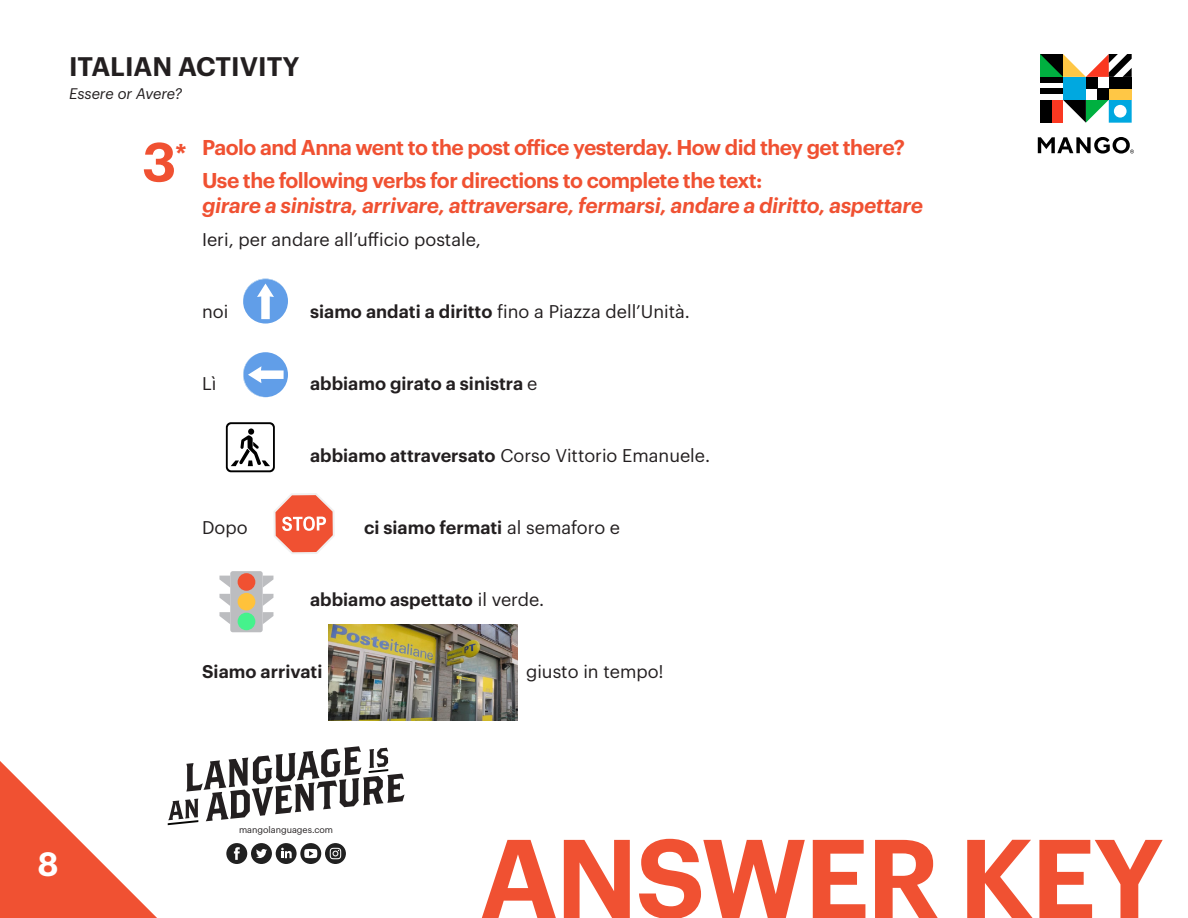
<style>
.page{position:relative;width:1188px;height:918px;background:#fff}
.page>*{position:absolute;margin:0;border:0;box-sizing:border-box;transform-origin:0 0}
.t1{font:600 109.2px "Graphik LCG";letter-spacing:-.025em;color:#f05132}
.t2{font:600 54px "Graphik LCG";color:#f05132}
.t3{font:600 33px "Graphik LCG";color:#fff}
.t4{font:600 26.25px "Graphik LCG";color:#231f20}
.t5{font:600 21px "Graphik LCG";letter-spacing:-.025em;color:#f05132}
.t6{font:italic 600 21px "Graphik LCG";letter-spacing:-.025em;color:#f05132}
.t7{font:18px "Graphik LCG";color:#231f20}
.t8{font:600 18px "Graphik LCG";color:#231f20}
.t9{font:italic 15px "Graphik LCG";letter-spacing:-.005em;color:#231f20}
.t10{font:9px "Graphik LCG";color:#231f20}
.s1{font-weight:600}
.s2{font-weight:400}
</style>
<div class="page">
<svg style="left:0;top:761px;width:157px;height:157px"></svg>
<svg style="left:168px;top:746px;width:237px;height:79px"></svg>
<div style="left:300px;top:843px;width:21px;height:21px;background:#212121;border-radius:10px"></div>
<svg style="left:304px;top:849px;width:13px;height:9px"></svg>
<div style="left:251px;top:843px;width:21px;height:21px;background:#212121;border-radius:10px"></div>
<svg style="left:256px;top:849px;width:11px;height:9px"></svg>
<div style="left:276px;top:843px;width:21px;height:21px;background:#212121;border-radius:10px"></div>
<svg style="left:281px;top:848px;width:11px;height:10px"></svg>
<div style="left:226px;top:843px;width:21px;height:21px;background:#212121;border-radius:10px"></div>
<svg style="left:234px;top:847px;width:6px;height:13px"></svg>
<svg style="left:325px;top:843px;width:21px;height:21px"></svg>
<svg style="left:330px;top:848px;width:11px;height:11px"></svg>
<svg style="left:1038px;top:137px;width:96px;height:17px"></svg>
<div style="left:1063px;top:77px;width:23px;height:23px;background:#00a8e0"></div>
<div style="left:1097px;top:88px;width:12px;height:12px;background:#000"></div>
<div style="left:1040px;top:77px;width:23px;height:6px;background:#000"></div>
<div style="left:1040px;top:88px;width:23px;height:6px;background:#000"></div>
<svg style="left:1063px;top:100px;width:69px;height:23px"></svg>
<div style="left:1086px;top:77px;width:11px;height:11px;background:#000"></div>
<div style="left:1040px;top:100px;width:23px;height:23px;background:#fa3821"></div>
<div style="left:1040px;top:100px;width:12px;height:23px;background:#000"></div>
<div style="left:1109px;top:77px;width:23px;height:23px;background:#ffc745"></div>
<div style="left:1109px;top:77px;width:23px;height:11px;background:#000"></div>
<svg style="left:1040px;top:54px;width:92px;height:23px"></svg>
<svg style="left:274px;top:493px;width:61px;height:61px"></svg>
<svg style="left:226px;top:422px;width:49px;height:50px"></svg>
<svg style="left:243px;top:279px;width:45px;height:45px"></svg>
<svg style="left:243px;top:352px;width:45px;height:45px"></svg>
<div style="left:230px;top:571px;width:33px;height:61px;background:#bcbdc0;border-radius:3px"></div>
<svg style="left:219px;top:576px;width:11px;height:11px"></svg>
<svg style="left:219px;top:594px;width:11px;height:12px"></svg>
<svg style="left:219px;top:612px;width:11px;height:12px"></svg>
<svg style="left:263px;top:576px;width:10px;height:11px"></svg>
<svg style="left:263px;top:594px;width:10px;height:12px"></svg>
<svg style="left:263px;top:612px;width:10px;height:12px"></svg>
<div style="left:238px;top:573px;width:17px;height:18px;background:#f05132;border-radius:50%"></div>
<div style="left:238px;top:593px;width:17px;height:18px;background:#ffc23b;border-radius:50%"></div>
<div style="left:238px;top:613px;width:17px;height:17px;background:#45f28c;border-radius:50%"></div>
<img style="left:329px;top:625px;width:188px;height:95px">
<p class="t4" style="left:69px;top:46px;width:232px">ITALIAN ACTIVITY</p>
<p class="t9" style="left:69px;top:82px;width:115px">Essere or Avere?</p>
<p class="t2" style="left:142px;top:121px;width:46px">3<sup>*</sup></p>
<p class="t5" style="left:202px;top:131px;width:704px">Paolo and Anna went to the post office yesterday. How did they get there?</p>
<p class="t5" style="left:202px;top:164px;width:562px">Use the following verbs for directions to complete the text:</p>
<p class="t6" style="left:202px;top:189px;width:723px">girare a sinistra, arrivare, attraversare, fermarsi, andare a diritto, aspettare</p>
<p class="t7" style="left:202px;top:226px;width:280px">Ieri, per andare all’ufficio postale,</p>
<p class="t7" style="left:202px;top:298px;width:28px">noi</p>
<p class="t7" style="left:310px;top:298px;width:381px"><span class="s1">siamo andati a diritto</span> fino a Piazza dell’Unità.</p>
<p class="t7" style="left:202px;top:370px;width:16px">Lì</p>
<p class="t8" style="left:310px;top:370px;width:229px">abbiamo girato a sinistra <span class="s2">e</span></p>
<p class="t7" style="left:310px;top:442px;width:401px"><span class="s1">abbiamo attraversato</span> Corso Vittorio Emanuele.</p>
<p class="t7" style="left:202px;top:514px;width:47px">Dopo</p>
<p class="t8" style="left:364px;top:514px;width:258px">ci siamo fermati <span class="s2">al semaforo e</span></p>
<p class="t8" style="left:310px;top:586px;width:236px">abbiamo aspettato <span class="s2">il verde.</span></p>
<p class="t8" style="left:202px;top:658px;width:122px">Siamo arrivati</p>
<p class="t7" style="left:526px;top:658px;width:139px">giusto in tempo!</p>
<p class="t3" style="left:37px;top:839px;width:23px">8</p>
<p class="t10" style="left:239px;top:823px;width:96px">mangolanguages.com</p>
<p class="t1" style="left:480px;top:795px;width:686px">ANSWER KEY</p>
</div>
